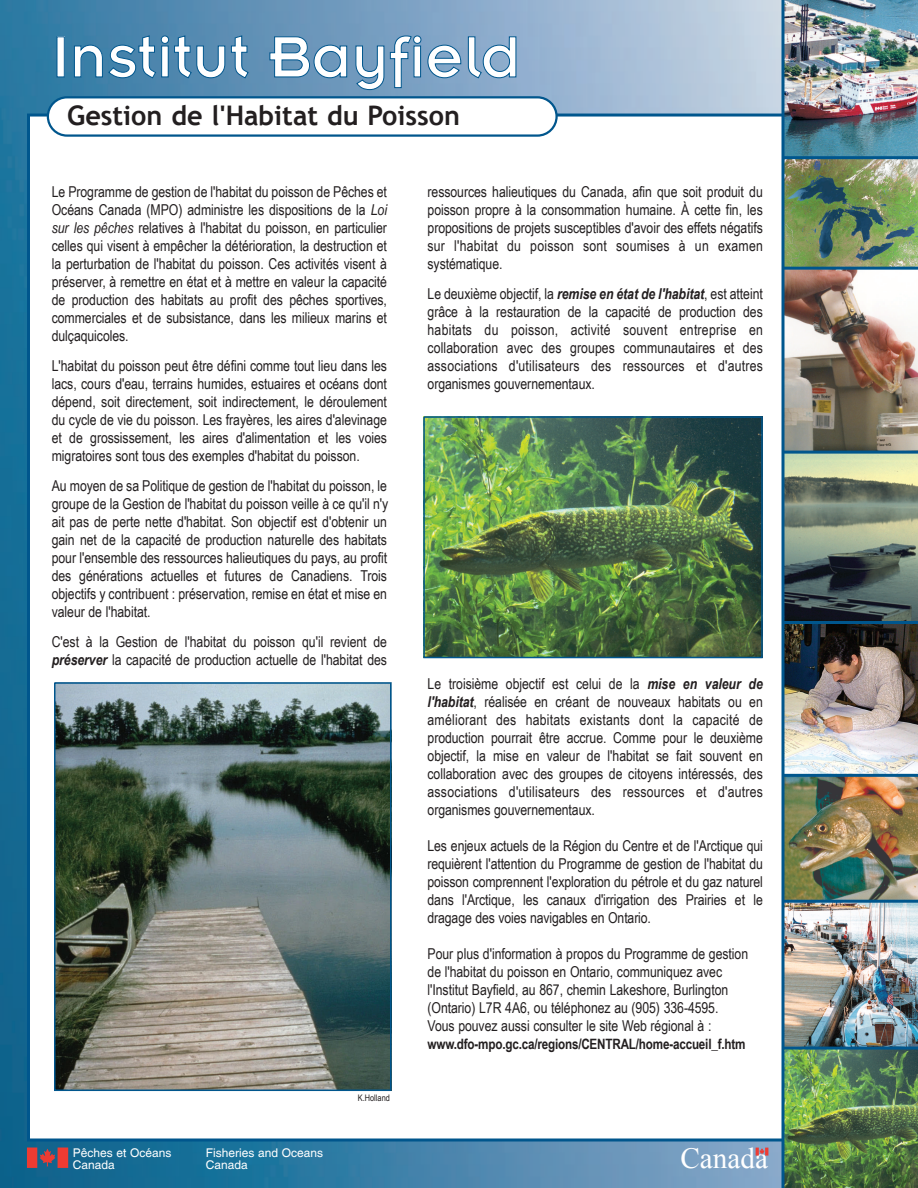
<style>
.page{position:relative;width:918px;height:1188px;background:#fff}
.page>*{position:absolute;margin:0;border:0;box-sizing:border-box;transform-origin:0 0}
.t1{font:60px "Emblem";letter-spacing:.015em;color:#fff}
.t2{font:29.25px "Times New Roman";color:#fff}
.t3{font:700 27px "Trebuchet MS";color:#231f20}
.t4{font:15px/18px "Arial Narrow";letter-spacing:-.005em;color:#231f20;text-align:justify}
.t5{font:700 14.25px "Arial Narrow";letter-spacing:-.015em;color:#231f20}
.t6{font:12px/12px "Switzerland";color:#fff}
.t7{font:9px "Arial Narrow";color:#231f20}
.s1{font-style:italic}
.s2{font-weight:700;font-style:italic}
</style>
<div class="page">
<img style="left:0;top:0;width:781px;height:1188px">
<div style="left:28px;top:115px;width:772px;height:1025px;background:#fff"></div>
<img style="left:26px;top:1147px;width:43px;height:22px">
<img style="left:784px;top:624px;width:134px;height:150px">
<img style="left:784px;top:0;width:134px;height:156px">
<img style="left:784px;top:270px;width:134px;height:181px">
<img style="left:784px;top:159px;width:134px;height:108px">
<svg style="left:784px;top:454px;width:134px;height:167px;background:#748171"></svg>
<img style="left:784px;top:777px;width:134px;height:123px">
<img style="left:784px;top:903px;width:134px;height:144px">
<img style="left:784px;top:1050px;width:134px;height:138px">
<hr style="left:781px;top:0;width:3px;height:1188px;background:#00568d">
<hr style="left:783px;top:156px;width:135px;height:3px;background:#00568d">
<hr style="left:784px;top:267px;width:134px;height:3px;background:#00568d">
<hr style="left:784px;top:451px;width:134px;height:3px;background:#00568d">
<hr style="left:783px;top:774px;width:135px;height:3px;background:#00568d">
<hr style="left:783px;top:900px;width:135px;height:3px;background:#00568d">
<hr style="left:783px;top:1047px;width:135px;height:3px;background:#00568d">
<hr style="left:783px;top:621px;width:135px;height:3px;background:#00568d">
<svg style="left:755px;top:1148px;width:13px;height:7px"></svg>
<svg style="left:47px;top:96px;width:511px;height:41px"></svg>
<img style="left:426px;top:419px;width:334px;height:236px">
<div style="left:423px;top:416px;width:340px;height:242px;border:2px solid #00568d"></div>
<img style="left:57px;top:685px;width:332px;height:403px">
<div style="left:54px;top:682px;width:338px;height:409px;border:2px solid #00568d"></div>
<h1 class="t1" style="left:52px;top:27px;width:470px">Institut Bayfield</h1>
<h3 class="t3" style="left:67px;top:99px;width:394px">Gestion de l'Habitat du Poisson</h3>
<p class="t4" style="left:52px;top:182px;width:337px">Le Programme de gestion de l'habitat du poisson de Pêches et Océans Canada (MPO) administre les dispositions de la <span class="s1">Loi sur les pêches</span> relatives à l'habitat du poisson, en particulier celles qui visent à empêcher la détérioration, la destruction et la perturbation de l'habitat du poisson. Ces activités visent à préserver, à remettre en état et à mettre en valeur la capacité de production des habitats au profit des pêches sportives, commerciales et de subsistance, dans les milieux marins et dulçaquicoles.</p>
<p class="t4" style="left:52px;top:356px;width:337px">L'habitat du poisson peut être défini comme tout lieu dans les lacs, cours d'eau, terrains humides, estuaires et océans dont dépend, soit directement, soit indirectement, le déroulement du cycle de vie du poisson. Les frayères, les aires d'alevinage et de grossissement, les aires d'alimentation et les voies migratoires sont tous des exemples d'habitat du poisson.</p>
<p class="t4" style="left:52px;top:476px;width:338px">Au moyen de sa Politique de gestion de l'habitat du poisson, le groupe de la Gestion de l'habitat du poisson veille à ce qu'il n'y ait pas de perte nette d'habitat. Son objectif est d'obtenir un gain net de la capacité de production naturelle des habitats pour l'ensemble des ressources halieutiques du pays, au profit des générations actuelles et futures de Canadiens. Trois objectifs y contribuent : préservation, remise en état et mise en valeur de l'habitat.</p>
<p class="t4" style="left:52px;top:632px;width:337px">C'est à la Gestion de l'habitat du poisson qu'il revient de <span class="s2">préserver</span> la capacité de production actuelle de l'habitat des</p>
<p class="t7" style="left:358px;top:1091px;width:33px">K.Holland</p>
<p class="t4" style="left:428px;top:182px;width:337px">ressources halieutiques du Canada, afin que soit produit du poisson propre à la consommation humaine. À cette fin, les propositions de projets susceptibles d'avoir des effets négatifs sur l'habitat du poisson sont soumises à un examen systématique.</p>
<p class="t4" style="left:428px;top:284px;width:337px">Le deuxième objectif, la <span class="s2">remise en état de l'habitat</span>, est atteint grâce à la restauration de la capacité de production des habitats du poisson, activité souvent entreprise en collaboration avec des groupes communautaires et des associations d'utilisateurs des ressources et d'autres organismes gouvernementaux.</p>
<p class="t4" style="left:428px;top:674px;width:337px">Le troisième objectif est celui de la <span class="s2">mise en valeur de l'habitat</span>, réalisée en créant de nouveaux habitats ou en améliorant des habitats existants dont la capacité de production pourrait être accrue. Comme pour le deuxième objectif, la mise en valeur de l'habitat se fait souvent en collaboration avec des groupes de citoyens intéressés, des associations d'utilisateurs des ressources et d'autres organismes gouvernementaux.</p>
<p class="t4" style="left:428px;top:836px;width:337px">Les enjeux actuels de la Région du Centre et de l'Arctique qui requièrent l'attention du Programme de gestion de l'habitat du poisson comprennent l'exploration du pétrole et du gaz naturel dans l'Arctique, les canaux d'irrigation des Prairies et le dragage des voies navigables en Ontario.</p>
<p class="t4" style="left:428px;top:944px;width:322px;text-align:left">Pour plus d'information à propos du Programme de gestion de l'habitat du poisson en Ontario, communiquez avec l'Institut Bayfield, au 867, chemin Lakeshore, Burlington (Ontario) L7R 4A6, ou téléphonez au (905) 336-4595.<br>Vous pouvez aussi consulter le site Web régional à :</p>
<p class="t5" style="left:428px;top:1033px;width:319px">www.dfo-mpo.gc.ca/regions/CENTRAL/home-accueil_f.htm</p>
<p class="t6" style="left:73px;top:1146px;width:100px">Pêches et Océans<br>Canada</p>
<h2 class="t2" style="left:680px;top:1139px;width:89px">Canada</h2>
<p class="t6" style="left:206px;top:1146px;width:119px">Fisheries and Oceans<br>Canada</p>
</div>
